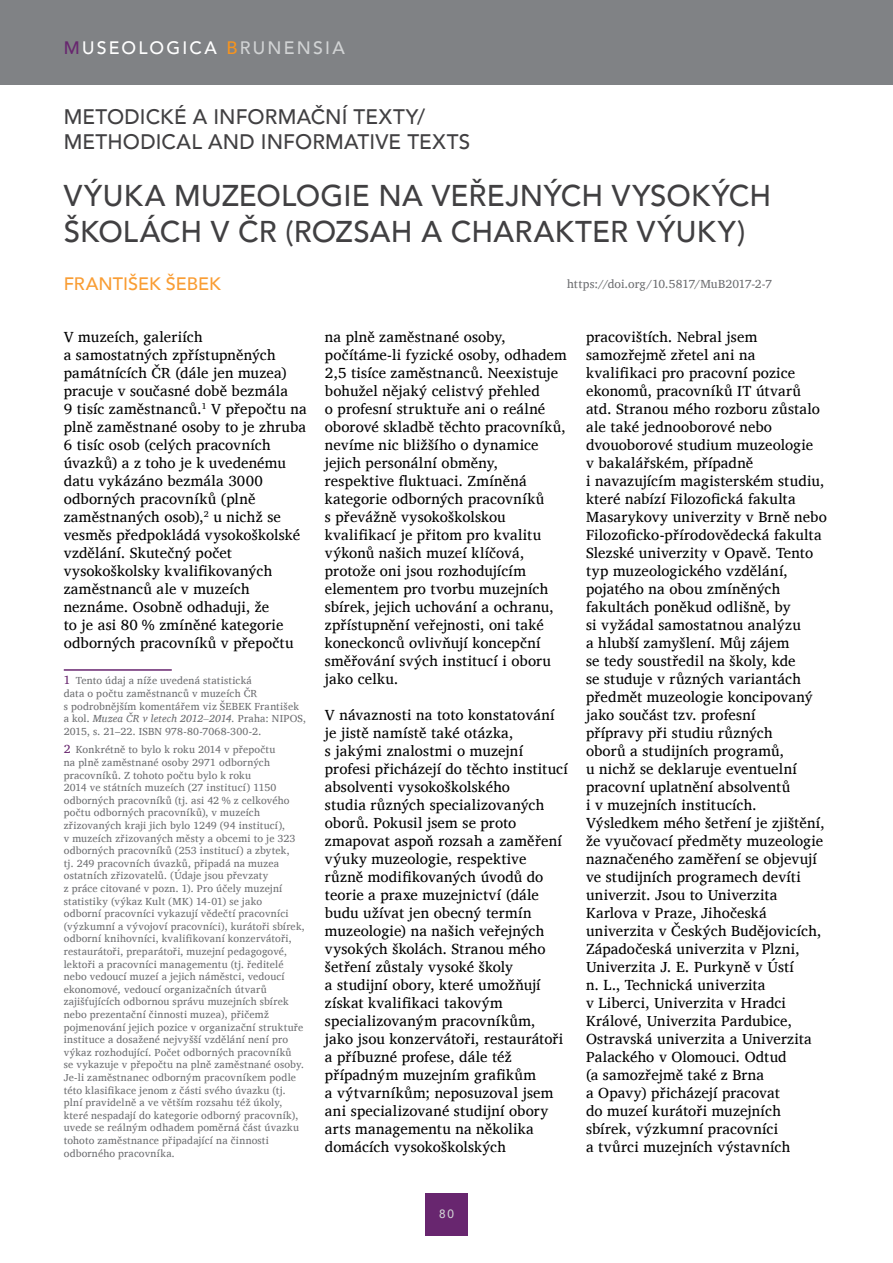
<style>
.page{position:relative;width:893px;height:1263px;background:#fff}
.page>*{position:absolute;margin:0;border:0;box-sizing:border-box;transform-origin:0 0}
.t1{font:500 30px/36px "Avenir";letter-spacing:.005em;color:#414042}
.t2{font:500 21px/25.2px "Avenir";letter-spacing:.01em;color:#414042}
.t3{font:500 18px "Avenir";letter-spacing:.125em;color:#fff}
.t4{font:500 18px "Avenir";color:#f99d34}
.t5{font:15px/18px "Charis SIL";letter-spacing:.01em;color:#000}
.t6{font:12px "Charis SIL";letter-spacing:.005em;color:#6d6e71}
.t7{font:500 12px "Avenir";color:#d1d3d4}
.t8{font:10.5px/12.6px "Charis SIL";letter-spacing:.02em;color:#6d6e71}
.s1{color:#68266f}
.s2{color:#f7941e}
.s3{color:#d1d3d4}
.s4{font-size:12px;color:#68266f}
.s5{font-style:italic}
</style>
<div class="page">
<div style="left:0;top:0;width:893px;height:85px;background:#808285"></div>
<div style="left:425px;top:1193px;width:43px;height:42px;background:#68266f"></div>
<hr style="left:64px;top:669px;width:108px;height:2px;background:#68266f">
<p class="t3" style="left:64px;top:32px;width:282px"><span class="s1">M</span>USEOLOGICA <span class="s2">B</span><span class="s3">RUNENSIA</span></p>
<h2 class="t2" style="left:64px;top:103px;width:408px">METODICKÉ A INFORMAČNÍ TEXTY/<br>METHODICAL AND INFORMATIVE TEXTS</h2>
<h1 class="t1" style="left:64px;top:176px;width:709px">VÝUKA MUZEOLOGIE NA VEŘEJNÝCH VYSOKÝCH<br>ŠKOLÁCH V ČR (ROZSAH A CHARAKTER VÝUKY)</h1>
<p class="t4" style="left:64px;top:268px;width:159px">FRANTIŠEK ŠEBEK</p>
<p class="t6" style="left:567px;top:277px;width:206px">https://doi.org/10.5817/MuB2017-2-7</p>
<p class="t5" style="left:64px;top:328px;width:245px">V muzeích, galeriích<br>a samostatných zpřístupněných památnících ČR (dále jen muzea) pracuje v současné době bezmála<br>9 tisíc zaměstnanců.<sup>1</sup> V přepočtu na plně zaměstnané osoby to je zhruba<br>6 tisíc osob (celých pracovních úvazků) a z toho je k uvedenému datu vykázáno bezmála 3000 odborných pracovníků (plně zaměstnaných osob),<sup>2</sup> u nichž se vesměs předpokládá vysokoškolské vzdělání. Skutečný počet vysokoškolsky kvalifikovaných zaměstnanců ale v muzeích neznáme. Osobně odhaduji, že<br>to je asi 80 % zmíněné kategorie odborných pracovníků v přepočtu</p>
<p class="t8" style="left:64px;top:674px;width:244px"><span class="s4">1</span> Tento údaj a níže uvedená statistická<br>data o počtu zaměstnanců v muzeích ČR<br>s podrobnějším komentářem viz ŠEBEK František a kol. <span class="s5">Muzea ČR v letech 2012–2014</span>. Praha: NIPOS, 2015, s. 21–22. ISBN 978-80-7068-300-2.</p>
<p class="t8" style="left:64px;top:743px;width:243px"><span class="s4">2</span> Konkrétně to bylo k roku 2014 v přepočtu<br>na plně zaměstnané osoby 2971 odborných pracovníků. Z tohoto počtu bylo k roku<br>2014 ve státních muzeích (27 institucí) 1150 odborných pracovníků (tj. asi 42 % z celkového počtu odborných pracovníků), v muzeích zřizovaných kraji jich bylo 1249 (94 institucí),<br>v muzeích zřizovaných městy a obcemi to je 323 odborných pracovníků (253 institucí) a zbytek,<br>tj. 249 pracovních úvazků, připadá na muzea ostatních zřizovatelů. (Údaje jsou převzaty<br>z práce citované v pozn. 1). Pro účely muzejní statistiky (výkaz Kult (MK) 14-01) se jako<br>odborní pracovníci vykazují vědečtí pracovníci (výzkumní a vývojoví pracovníci), kurátoři sbírek, odborní knihovníci, kvalifikovaní konzervátoři, restaurátoři, preparátoři, muzejní pedagogové, lektoři a pracovníci managementu (tj. ředitelé nebo vedoucí muzeí a jejich náměstci, vedoucí ekonomové<span class="s5">,</span> vedoucí organizačních útvarů zajišťujících odbornou správu muzejních sbírek nebo prezentační činnosti muzea), přičemž pojmenování jejich pozice v organizační struktuře instituce a dosažené nejvyšší vzdělání není pro výkaz rozhodující. Počet odborných pracovníků<br>se vykazuje v přepočtu na plně zaměstnané osoby.<br>Je-li zaměstnanec odborným pracovníkem podle této klasifikace jenom z části svého úvazku (tj. plní pravidelně a ve větším rozsahu též úkoly, které nespadají do kategorie odborný pracovník), uvede se reálným odhadem poměrná část úvazku tohoto zaměstnance připadající na činnosti odborného pracovníka.</p>
<p class="t5" style="left:325px;top:328px;width:244px">na plně zaměstnané osoby, počítáme-li fyzické osoby, odhadem<br>2,5 tisíce zaměstnanců. Neexistuje bohužel nějaký celistvý přehled<br>o profesní struktuře ani o reálné oborové skladbě těchto pracovníků, nevíme nic bližšího o dynamice jejich personální obměny, respektive fluktuaci. Zmíněná kategorie odborných pracovníků<br>s převážně vysokoškolskou kvalifikací je přitom pro kvalitu výkonů našich muzeí klíčová, protože oni jsou rozhodujícím elementem pro tvorbu muzejních sbírek, jejich uchování a ochranu, zpřístupnění veřejnosti, oni také koneckonců ovlivňují koncepční směřování svých institucí i oboru jako celku.</p>
<p class="t5" style="left:325px;top:706px;width:245px">V návaznosti na toto konstatování je jistě namístě také otázka,<br>s jakými znalostmi o muzejní profesi přicházejí do těchto institucí absolventi vysokoškolského<br>studia různých specializovaných oborů. Pokusil jsem se proto zmapovat aspoň rozsah a zaměření výuky muzeologie, respektive různě modifikovaných úvodů do teorie a praxe muzejnictví (dále budu užívat jen obecný termín muzeologie) na našich veřejných vysokých školách. Stranou mého šetření zůstaly vysoké školy<br>a studijní obory, které umožňují získat kvalifikaci takovým specializovaným pracovníkům,<br>jako jsou konzervátoři, restaurátoři a příbuzné profese, dále též případným muzejním grafikům<br>a výtvarníkům; neposuzoval jsem ani specializované studijní obory arts managementu na několika domácích vysokoškolských</p>
<p class="t5" style="left:586px;top:328px;width:242px">pracovištích. Nebral jsem samozřejmě zřetel ani na kvalifikaci pro pracovní pozice ekonomů, pracovníků IT útvarů atd. Stranou mého rozboru zůstalo ale také jednooborové nebo dvouoborové studium muzeologie<br>v bakalářském, případně<br>i navazujícím magisterském studiu, které nabízí Filozofická fakulta<br>Masarykovy univerzity v Brně nebo<br>Filozoficko-přírodovědecká fakulta<br>Slezské univerzity v Opavě. Tento typ muzeologického vzdělání, pojatého na obou zmíněných fakultách poněkud odlišně, by<br>si vyžádal samostatnou analýzu<br>a hlubší zamyšlení. Můj zájem<br>se tedy soustředil na školy, kde<br>se studuje v různých variantách předmět muzeologie koncipovaný jako součást tzv. profesní<br>přípravy při studiu různých<br>oborů a studijních programů,<br>u nichž se deklaruje eventuelní pracovní uplatnění absolventů<br>i v muzejních institucích.<br>Výsledkem mého šetření je zjištění, že vyučovací předměty muzeologie naznačeného zaměření se objevují ve studijních programech devíti univerzit. Jsou to Univerzita<br>Karlova v Praze, Jihočeská univerzita v Českých Budějovicích,<br>Západočeská univerzita v Plzni,<br>Univerzita J. E. Purkyně v Ústí<br>n. L., Technická univerzita<br>v Liberci, Univerzita v Hradci<br>Králové, Univerzita Pardubice,<br>Ostravská univerzita a Univerzita<br>Palackého v Olomouci. Odtud<br>(a samozřejmě také z Brna<br>a Opavy) přicházejí pracovat<br>do muzeí kurátoři muzejních sbírek, výzkumní pracovníci<br>a tvůrci muzejních výstavních</p>
<p class="t7" style="left:439px;top:1203px;width:16px">80</p>
</div>
